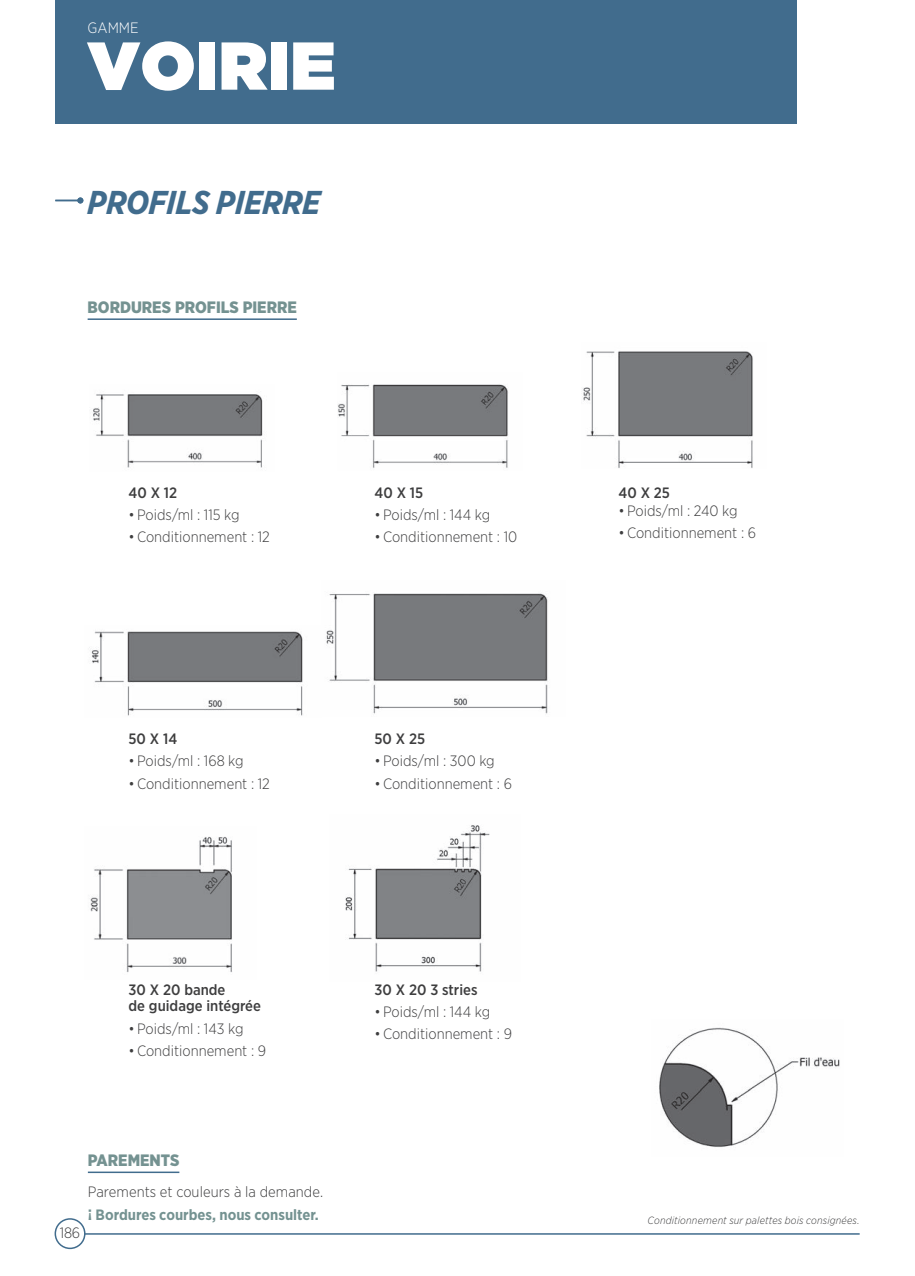
<style>
.page{position:relative;width:915px;height:1276px;background:#fff}
.page>*{position:absolute;margin:0;border:0;box-sizing:border-box;transform-origin:0 0}
.t1{font:67.5px "Gotham Ultra";letter-spacing:.015em;color:#fff}
.t2{font:italic 700 33px "Gotham Narrow";letter-spacing:-.02em;color:#416c8d}
.t3{font:900 16.5px "Gotham Narrow";color:#749291}
.t4{font:300 15px "Gotham Narrow";color:#3e3e3f}
.t5{font:500 15px/16.5px "Gotham Narrow";color:#3e3e3f}
.t6{font:700 15px "Gotham Narrow";color:#749291}
.t7{font:300 15px "Gotham Narrow";color:#fff}
.t8{font:italic 300 10.5px "Gotham Narrow";letter-spacing:.015em;color:#3e3e3f}
</style>
<div class="page">
<div style="left:55px;top:0;width:741px;height:123px;background:#416c8d"></div>
<hr style="left:85px;top:1233px;width:774px;height:1px;background:#416c8d">
<div style="left:55px;top:1218px;width:30px;height:31px;border:2px solid #416c8d;border-radius:50%"></div>
<svg style="left:55px;top:197px;width:28px;height:6px"></svg>
<img style="left:93px;top:394px;width:170px;height:74px">
<hr style="left:88px;top:1171px;width:91px;height:2px;background:#416c8d">
<img style="left:90px;top:836px;width:142px;height:137px">
<hr style="left:88px;top:318px;width:209px;height:2px;background:#416c8d">
<img style="left:89px;top:631px;width:214px;height:85px">
<img style="left:345px;top:825px;width:145px;height:147px">
<img style="left:338px;top:384px;width:170px;height:84px">
<img style="left:582px;top:351px;width:171px;height:117px">
<img style="left:326px;top:593px;width:222px;height:121px">
<img style="left:659px;top:1027px;width:181px;height:120px">
<p class="t7" style="left:88px;top:19px;width:53px">GAMME</p>
<h1 class="t1" style="left:88px;top:27px;width:249px">VOIRIE</h1>
<h2 class="t2" style="left:87px;top:181px;width:235px">PROFILS PIERRE</h2>
<p class="t3" style="left:88px;top:296px;width:211px">BORDURES PROFILS PIERRE</p>
<p class="t5" style="left:128px;top:484px;width:50px">40 X 12</p>
<p class="t4" style="left:128px;top:505px;width:112px">• Poids/ml : 115 kg</p>
<p class="t4" style="left:128px;top:528px;width:143px">•Conditionnement : 12</p>
<p class="t5" style="left:374px;top:484px;width:50px">40 X 15</p>
<p class="t4" style="left:374px;top:505px;width:117px">• Poids/ml : 144 kg</p>
<p class="t4" style="left:374px;top:528px;width:144px">•Conditionnement : 10</p>
<p class="t5" style="left:128px;top:730px;width:50px">50 X 14</p>
<p class="t4" style="left:128px;top:752px;width:117px">• Poids/ml : 168 kg</p>
<p class="t4" style="left:128px;top:774px;width:143px">•Conditionnement : 12</p>
<p class="t5" style="left:374px;top:730px;width:52px">50 X 25</p>
<p class="t4" style="left:374px;top:752px;width:122px">• Poids/ml : 300 kg</p>
<p class="t4" style="left:374px;top:774px;width:139px">•Conditionnement : 6</p>
<p class="t5" style="left:128px;top:981px;width:134px">30 X 20 bande<br>de guidage intégrée</p>
<p class="t4" style="left:128px;top:1019px;width:116px">• Poids/ml : 143 kg</p>
<p class="t4" style="left:128px;top:1041px;width:139px">•Conditionnement : 9</p>
<p class="t4" style="left:60px;top:1224px;width:22px">186</p>
<p class="t3" style="left:88px;top:1149px;width:93px">PAREMENTS</p>
<p class="t4" style="left:88px;top:1182px;width:237px">Parements et couleurs à la demande.</p>
<p class="t6" style="left:88px;top:1204px;width:232px">¡ Bordures courbes, nous consulter.</p>
<p class="t5" style="left:374px;top:981px;width:104px">30 X 20 3 stries</p>
<p class="t4" style="left:374px;top:1002px;width:117px">• Poids/ml : 144 kg</p>
<p class="t4" style="left:374px;top:1025px;width:139px">•Conditionnement : 9</p>
<p class="t5" style="left:618px;top:484px;width:53px">40 X 25</p>
<p class="t4" style="left:618px;top:501px;width:121px">• Poids/ml : 240 kg</p>
<p class="t4" style="left:618px;top:523px;width:139px">•Conditionnement : 6</p>
<p class="t8" style="left:647px;top:1214px;width:213px">Conditionnement sur palettes bois consignées.</p>
</div>
